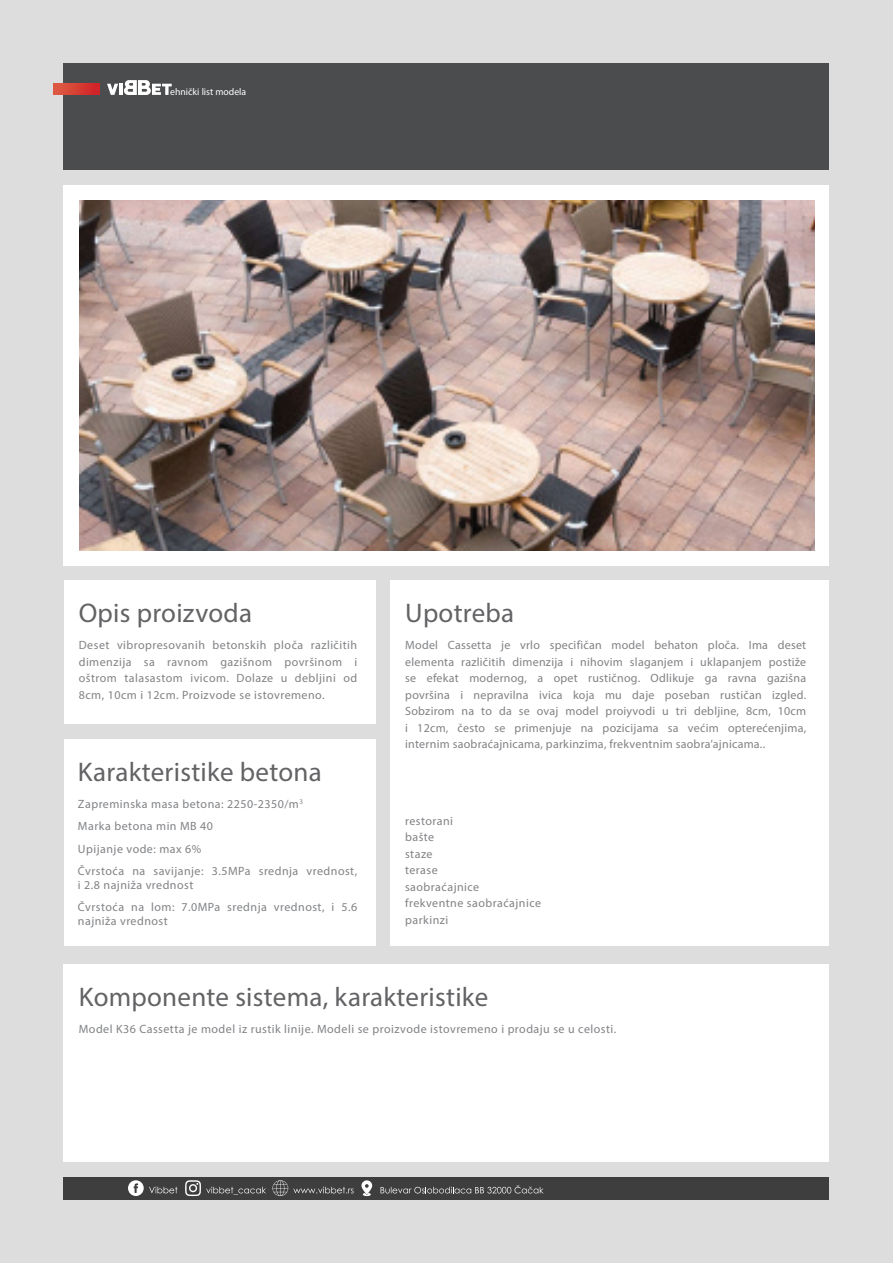
<style>
.page{position:relative;width:893px;height:1263px;background:#ddd}
.page>*{position:absolute;margin:0;border:0;box-sizing:border-box;transform-origin:0 0}
.Podnaslov_tamno{font:27px "Myriad Pro";letter-spacing:.01em;color:#636366}
.Glavni_text_svetlo{font:12px/16.5px "Myriad Pro";letter-spacing:.04em;color:#808285;text-align:justify}
.Pomoćni_text_svetlo{font:9.75px "Myriad Pro";color:#fff}
</style>
<div class="page">
<div style="left:64px;top:64px;width:765px;height:106px;background:#4b4c4d"></div>
<div style="left:64px;top:580px;width:311px;height:144px;background:#fff"></div>
<div style="left:64px;top:185px;width:765px;height:380px;background:#fff"></div>
<div style="left:64px;top:964px;width:765px;height:198px;background:#fff"></div>
<div style="left:64px;top:739px;width:311px;height:207px;background:#fff"></div>
<div style="left:390px;top:580px;width:439px;height:366px;background:#fff"></div>
<svg style="left:107px;top:80px;width:65px;height:15px"></svg>
<div style="left:64px;top:1177px;width:765px;height:22px;background:#3e3e3f"></div>
<svg style="left:381px;top:1185px;width:163px;height:8px"></svg>
<svg style="left:361px;top:1180px;width:11px;height:16px"></svg>
<svg style="left:272px;top:1180px;width:82px;height:16px"></svg>
<svg style="left:128px;top:1180px;width:49px;height:16px"></svg>
<svg style="left:185px;top:1180px;width:81px;height:16px"></svg>
<img style="left:79px;top:200px;width:735px;height:350px">
<svg style="left:54px;top:84px;width:46px;height:11px"></svg>
<p class="Pomoćni_text_svetlo" style="left:170px;top:86px;width:78px">ehnički list modela</p>
<p class="Podnaslov_tamno" style="left:79px;top:596px;width:175px">Opis proizvoda</p>
<p class="Podnaslov_tamno" style="left:405px;top:596px;width:110px">Upotreba</p>
<p class="Glavni_text_svetlo" style="left:79px;top:637px;width:280px">Deset vibropresovanih betonskih ploča različitih dimenzija sa ravnom gazišnom površinom i oštrom talasastom ivicom. Dolaze u debljini od 8cm, 10cm i 12cm. Proizvode se istovremeno.</p>
<p class="Podnaslov_tamno" style="left:78px;top:755px;width:245px">Karakteristike betona</p>
<p class="Glavni_text_svetlo" style="left:78px;top:795px;width:227px">Zapreminska masa betona: 2250-2350/m<sup>3</sup></p>
<p class="Glavni_text_svetlo" style="left:78px;top:818px;width:137px">Marka betona min MB 40</p>
<p class="Glavni_text_svetlo" style="left:78px;top:840px;width:125px">Upijanje vode: max 6%</p>
<p class="Glavni_text_svetlo" style="left:78px;top:864px;width:281px;line-height:13.5px">Čvrstoća na savijanje: 3.5MPa srednja vrednost, i 2.8 najniža vrednost</p>
<p class="Glavni_text_svetlo" style="left:78px;top:900px;width:281px;line-height:13.5px">Čvrstoća na lom: 7.0MPa srednja vrednost, i 5.6 najniža vrednost</p>
<p class="Glavni_text_svetlo" style="left:405px;top:637px;width:402px">Model Cassetta je vrlo specifičan model behaton ploča. Ima deset elementa različitih dimenzija i nihovim slaganjem i uklapanjem postiže se efekat modernog, a opet rustičnog. Odlikuje ga ravna gazišna površina i nepravilna ivica koja mu daje poseban rustičan izgled.<br>Sobzirom na to da se ovaj model proiyvodi u tri debljine, 8cm, 10cm i 12cm, često se primenjuje na pozicijama sa većim opterećenjima, internim saobraćajnicama, parkinzima, frekventnim saobra’ajnicama..</p>
<p class="Glavni_text_svetlo" style="left:405px;top:812px;width:50px">restorani</p>
<p class="Glavni_text_svetlo" style="left:405px;top:829px;width:31px">bašte</p>
<p class="Glavni_text_svetlo" style="left:405px;top:845px;width:29px">staze</p>
<p class="Glavni_text_svetlo" style="left:405px;top:862px;width:34px">terase</p>
<p class="Glavni_text_svetlo" style="left:405px;top:878px;width:76px">saobraćajnice</p>
<p class="Glavni_text_svetlo" style="left:405px;top:895px;width:138px">frekventne saobraćajnice</p>
<p class="Glavni_text_svetlo" style="left:405px;top:911px;width:45px">parkinzi</p>
<p class="Podnaslov_tamno" style="left:79px;top:980px;width:411px">Komponente sistema, karakteristike</p>
<p class="Glavni_text_svetlo" style="left:79px;top:1021px;width:539px">Model K36 Cassetta je model iz rustik linije. Modeli se proizvode istovremeno i prodaju se u celosti.</p>
</div>
